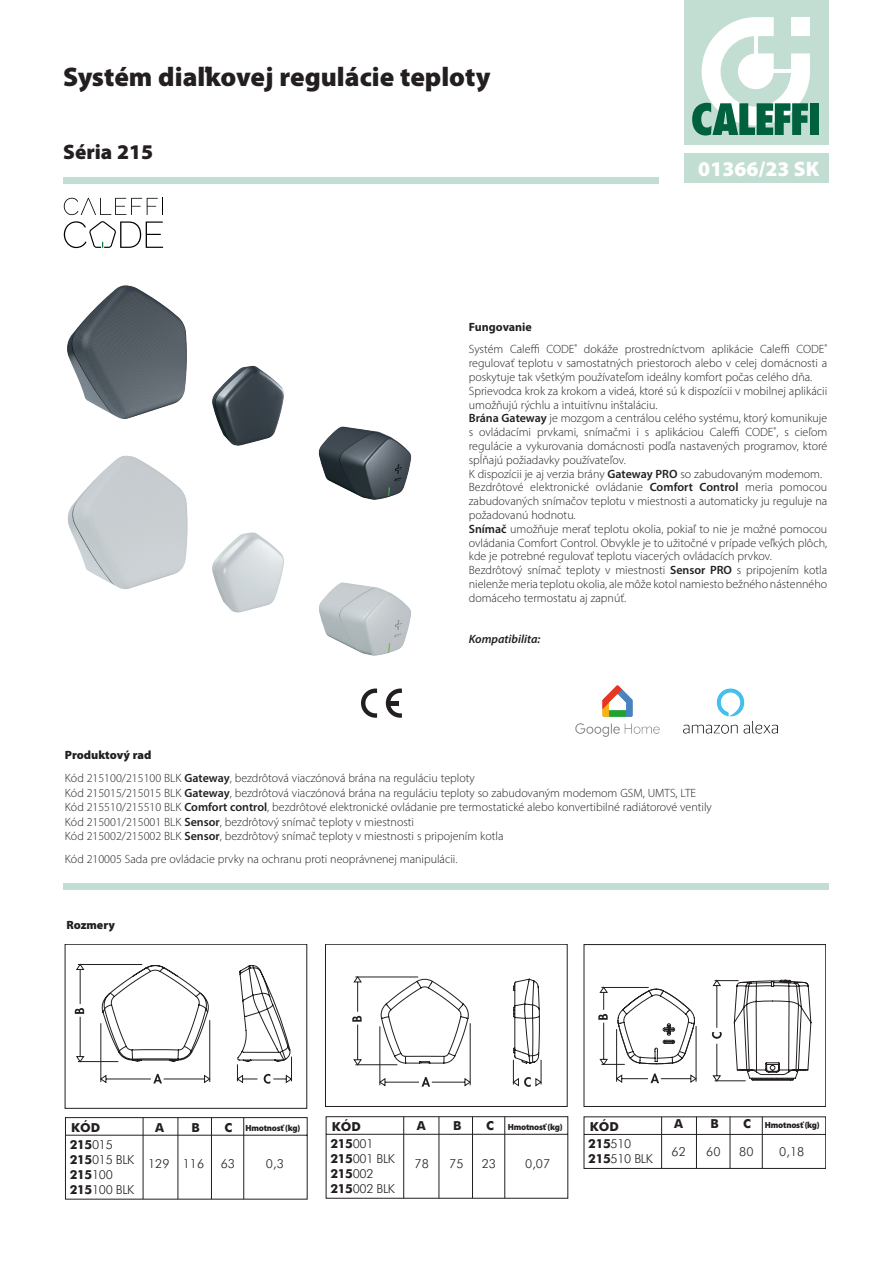
<style>
.page{position:relative;width:893px;height:1263px;background:#fff}
.page>*{position:absolute;margin:0;border:0;box-sizing:border-box;transform-origin:0 0}
.Normale{font:900 27px "Myriad Pro";color:#231f20}
.Normale-2{font:900 21px "Myriad Pro";color:#fff}
.Normale-3{font:900 21px "Myriad Pro";color:#231f20}
.t1{font:300 12.45px/14.9px "Futura BT";letter-spacing:-.025em;color:#231f20}
.t2{font:700 12.45px/17.1px "Futura BT";letter-spacing:-.015em;color:#231f20}
.Normale-4{font:300 12px/13.8px "Myriad Pro";color:#231f20;text-align:justify}
.Normale-5{font:900 12px "Myriad Pro";color:#231f20}
.Normale-6{font:italic 600 12px "Myriad Pro";color:#231f20}
.Normale-7{font:700 12px "Myriad Pro";color:#231f20}
.t3{font:900 8.85px "Myriad Pro";letter-spacing:-.025em;color:#231f20}
.s1{font-weight:600}
.s2{font-weight:300}
.s3{font-weight:700}
.s4{font-family:"Futura BT";font-weight:700;font-size:12.45px}
</style>
<div class="page">
<div style="left:685px;top:153px;width:144px;height:30px;background:#c2ddd1"></div>
<div style="left:685px;top:0;width:144px;height:145px;background:#c2ddd1"></div>
<svg style="left:692px;top:17px;width:118px;height:119px"></svg>
<div style="left:810px;top:103px;width:8px;height:32px;background:#00613e"></div>
<div style="left:64px;top:883px;width:765px;height:7px;background:#c2ddd1"></div>
<div style="left:64px;top:178px;width:595px;height:6px;background:#c2ddd1"></div>
<img style="left:212px;top:365px;width:65px;height:81px">
<img style="left:218px;top:532px;width:59px;height:81px">
<img style="left:67px;top:285px;width:120px;height:134px">
<img style="left:67px;top:436px;width:151px;height:153px">
<img style="left:277px;top:382px;width:135px;height:118px">
<img style="left:277px;top:549px;width:134px;height:107px">
<div style="left:65px;top:944px;width:242px;height:164px;border:1px solid #231f20"></div>
<svg style="left:75px;top:964px;width:217px;height:120px"></svg>
<svg style="left:584px;top:944px;width:242px;height:225px"></svg>
<svg style="left:326px;top:976px;width:485px;height:223px"></svg>
<hr style="left:403px;top:1117px;width:1px;height:81px;background:#231f20">
<svg style="left:65px;top:1117px;width:243px;height:82px"></svg>
<hr style="left:143px;top:1117px;width:1px;height:82px;background:#231f20">
<hr style="left:178px;top:1118px;width:1px;height:81px;background:#231f20">
<hr style="left:243px;top:1117px;width:1px;height:82px;background:#231f20">
<hr style="left:211px;top:1117px;width:1px;height:82px;background:#231f20">
<hr style="left:439px;top:1117px;width:1px;height:81px;background:#231f20">
<hr style="left:504px;top:1117px;width:1px;height:81px;background:#231f20">
<hr style="left:472px;top:1117px;width:1px;height:81px;background:#231f20">
<hr style="left:696px;top:1117px;width:1px;height:51px;background:#231f20">
<hr style="left:762px;top:1117px;width:1px;height:51px;background:#231f20">
<hr style="left:730px;top:1117px;width:1px;height:51px;background:#231f20">
<svg style="left:64px;top:198px;width:99px;height:17px"></svg>
<svg style="left:64px;top:221px;width:99px;height:27px"></svg>
<svg style="left:361px;top:688px;width:16px;height:30px"></svg>
<svg style="left:386px;top:688px;width:16px;height:30px"></svg>
<hr style="left:387px;top:701px;width:12px;height:4px;background:#231f20">
<img style="left:683px;top:688px;width:94px;height:46px">
<img style="left:575px;top:685px;width:85px;height:52px">
<p class="Normale" style="left:63px;top:61px;width:429px">Systém diaľkovej regulácie teploty</p>
<p class="Normale-3" style="left:63px;top:140px;width:91px">Séria 215</p>
<p class="Normale-2" style="left:698px;top:157px;width:123px">01366/23 SK</p>
<p class="Normale-7" style="left:469px;top:319px;width:65px">Fungovanie</p>
<p class="Normale-4" style="left:469px;top:342px;width:360px">Systém Caleffi CODE<sup>®</sup> dokáže prostredníctvom aplikácie Caleffi CODE<sup>® </sup>regulovať teplotu v samostatných priestoroch alebo v celej domácnosti a poskytuje tak všetkým používateľom ideálny komfort počas celého dňa.</p>
<p class="Normale-4" style="left:469px;top:384px;width:360px">Sprievodca krok za krokom a videá, ktoré sú k dispozícii v mobilnej aplikácii umožňujú rýchlu a intuitívnu inštaláciu.</p>
<p class="Normale-4" style="left:469px;top:411px;width:360px"><span class="s1">Brána Gateway</span> je mozgom a centrálou celého systému, ktorý komunikuje s ovládacími prvkami, snímačmi i s aplikáciou Caleffi CODE<sup>®</sup>, s cieľom regulácie a vykurovania domácnosti podľa nastavených programov, ktoré spĺňajú požiadavky používateľov.</p>
<p class="Normale-4" style="left:469px;top:467px;width:355px">K dispozícii je aj verzia brány <span class="s1">Gateway PRO</span> so zabudovaným modemom.</p>
<p class="Normale-4" style="left:469px;top:480px;width:360px">Bezdrôtové elektronické ovládanie <span class="s1">Comfort Control</span> meria pomocou zabudovaných snímačov teplotu v miestnosti a automaticky ju reguluje na požadovanú hodnotu.</p>
<p class="Normale-4" style="left:469px;top:522px;width:360px"><span class="s1">Snímač</span> umožňuje merať teplotu okolia, pokiaľ to nie je možné pomocou ovládania Comfort Control. Obvykle je to užitočné v prípade veľkých plôch, kde je potrebné regulovať teplotu viacerých ovládacích prvkov.</p>
<p class="Normale-4" style="left:469px;top:563px;width:360px">Bezdrôtový snímač teploty v miestnosti <span class="s1">Sensor PRO</span> s pripojením kotla nielenže meria teplotu okolia, ale môže kotol namiesto bežného nástenného domáceho termostatu aj zapnúť.</p>
<p class="Normale-6" style="left:469px;top:632px;width:73px">Kompatibilita:</p>
<p class="Normale-5" style="left:65px;top:748px;width:88px">Produktový rad</p>
<p class="Normale-4" style="left:65px;top:771px;width:411px">Kód 215100/215100 BLK <span class="s1">Gateway</span>, bezdrôtová viaczónová brána na reguláciu teploty</p>
<p class="Normale-4" style="left:65px;top:786px;width:633px">Kód 215015/215015 BLK <span class="s1">Gateway</span>, bezdrôtová viaczónová brána na reguláciu teploty so zabudovaným modemom GSM, UMTS, LTE</p>
<p class="Normale-4" style="left:65px;top:800px;width:648px">Kód 215510/215510 BLK <span class="s1">Comfort control</span>, bezdrôtové elektronické ovládanie pre termostatické alebo konvertibilné radiátorové ventily</p>
<p class="Normale-4" style="left:65px;top:814px;width:351px">Kód 215001/215001 BLK <span class="s1">Sensor</span>, bezdrôtový snímač teploty v miestnosti</p>
<p class="Normale-4" style="left:65px;top:829px;width:440px">Kód 215002/215002 BLK <span class="s1">Sensor</span>, bezdrôtový snímač teploty v miestnosti s pripojením kotla</p>
<p class="Normale-4" style="left:65px;top:852px;width:394px">Kód 210005 Sada pre ovládacie prvky na ochranu proti neoprávnenej manipulácii.</p>
<p class="Normale-5" style="left:66px;top:918px;width:50px">Rozmery</p>
<p class="t2" style="left:70px;top:1119px;width:45px">KÓD<br>215<span class="s2">015</span></p>
<p class="t1" style="left:70px;top:1152px;width:66px"><span class="s3">215</span>015 BLK<br><span class="s3">215</span>100<br><span class="s3">215</span>100 BLK</p>
<p class="t2" style="left:330px;top:1118px;width:45px">KÓD<br>215<span class="s2">001</span></p>
<p class="t1" style="left:330px;top:1151px;width:66px"><span class="s3">215</span>001 BLK<br><span class="s3">215</span>002<br><span class="s3">215</span>002 BLK</p>
<p class="t2" style="left:588px;top:1118px;width:45px">KÓD<br>215<span class="s2">510</span></p>
<p class="t1" style="left:588px;top:1151px;width:66px"><span class="s3">215</span>510 BLK</p>
<p class="t2" style="left:155px;top:1119px;width:10px">A</p>
<p class="t2" style="left:192px;top:1119px;width:10px">B</p>
<p class="t3" style="left:224px;top:1123px;width:77px"><span class="s4">C</span> Hmotnosť (kg)</p>
<p class="t2" style="left:417px;top:1117px;width:10px">A</p>
<p class="t2" style="left:453px;top:1117px;width:10px">B</p>
<p class="t3" style="left:486px;top:1122px;width:78px"><span class="s4">C</span> Hmotnosť (kg)</p>
<p class="t2" style="left:674px;top:1115px;width:10px">A</p>
<p class="t2" style="left:710px;top:1115px;width:10px">B</p>
<p class="t3" style="left:743px;top:1120px;width:78px"><span class="s4">C</span> Hmotnosť (kg)</p>
<p class="t1" style="left:266px;top:1156px;width:19px">0,3</p>
<p class="t1" style="left:525px;top:1156px;width:27px">0,07</p>
<p class="t1" style="left:671px;top:1144px;width:16px">62</p>
<p class="t1" style="left:706px;top:1144px;width:16px">60</p>
<p class="t1" style="left:739px;top:1144px;width:16px">80</p>
<p class="t1" style="left:779px;top:1144px;width:27px">0,18</p>
<p class="t1" style="left:148px;top:1156px;width:58px">129 116</p>
<p class="t1" style="left:221px;top:1156px;width:16px">63</p>
<p class="t1" style="left:415px;top:1156px;width:16px">78</p>
<p class="t1" style="left:449px;top:1156px;width:16px">75</p>
<p class="t1" style="left:482px;top:1156px;width:16px">23</p>
</div>
